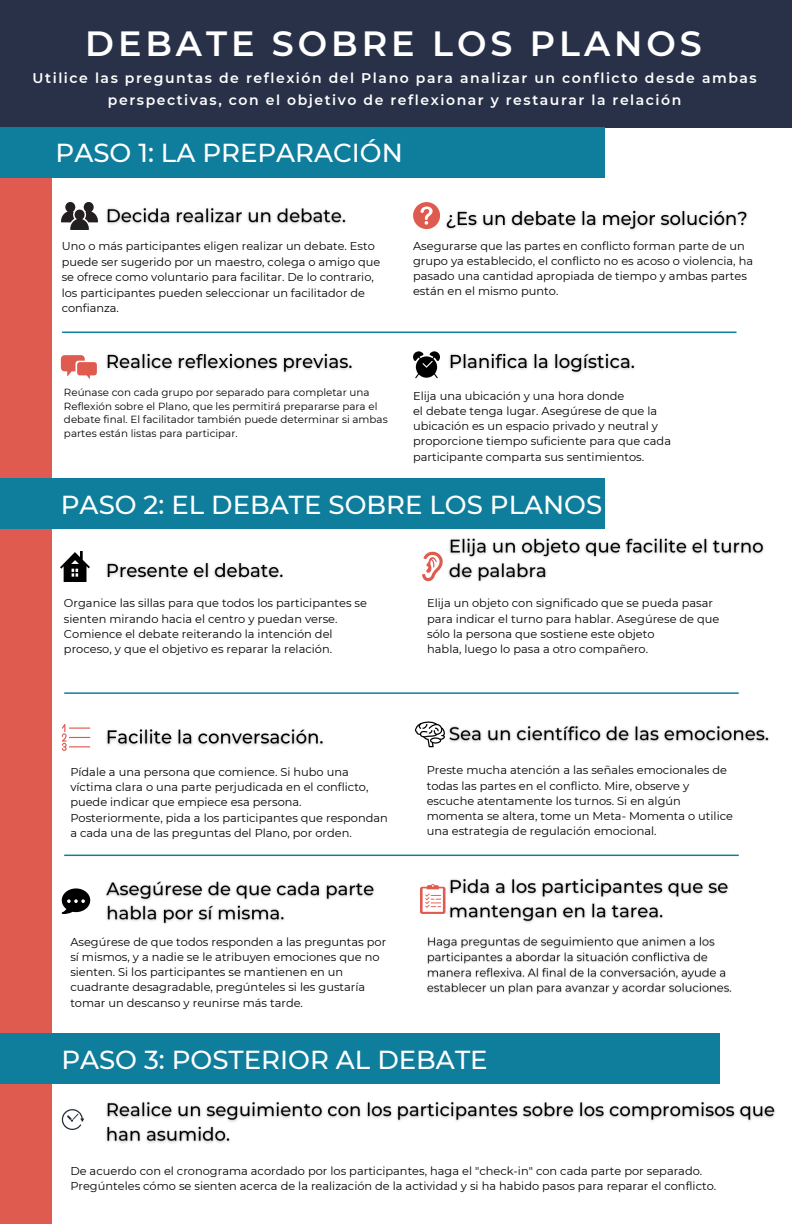
<style>
.page{position:relative;width:792px;height:1224px;background:#fff}
.page>*{position:absolute;margin:0;border:0;box-sizing:border-box;transform-origin:0 0}
.t1{font:600 35px "Montserrat";letter-spacing:.11em;color:#fff}
.t2{font:500 26px "Montserrat";color:#fff}
.t3{font:600 14px/22.2px "Montserrat";letter-spacing:.11em;color:#fff;text-align:center}
.t4{font:11.4px/15.6px "Montserrat";color:#000}
.t5{font:10.4px/13.8px "Montserrat";color:#000}
</style>
<div class="page">
<div style="left:0;top:0;width:792px;height:127px;background:#283147"></div>
<div style="left:0;top:144px;width:52px;height:1080px;background:#df5b4f"></div>
<div style="left:0;top:127px;width:604px;height:51px;background:#0f7e9c"></div>
<div style="left:0;top:478px;width:604px;height:51px;background:#0f7e9c"></div>
<div style="left:0;top:1033px;width:720px;height:51px;background:#0f7e9c"></div>
<div style="left:413px;top:202px;width:27px;height:27px;background:#df5b4f;border-radius:50%"></div>
<svg style="left:421px;top:207px;width:12px;height:18px"></svg>
<svg style="left:61px;top:355px;width:36px;height:24px"></svg>
<img style="left:62px;top:202px;width:36px;height:27px">
<svg style="left:413px;top:351px;width:27px;height:27px"></svg>
<img style="left:61px;top:551px;width:28px;height:30px">
<svg style="left:422px;top:551px;width:21px;height:30px"></svg>
<svg style="left:62px;top:724px;width:28px;height:27px"></svg>
<svg style="left:415px;top:721px;width:30px;height:26px"></svg>
<svg style="left:62px;top:888px;width:28px;height:26px"></svg>
<svg style="left:420px;top:884px;width:25px;height:30px"></svg>
<svg style="left:62px;top:1109px;width:22px;height:21px"></svg>
<hr style="left:63px;top:332px;width:673px;height:1px;background:#0f7e9c">
<hr style="left:65px;top:692px;width:673px;height:2px;background:#0f7e9c">
<hr style="left:65px;top:855px;width:673px;height:1px;background:#0f7e9c">
<img style="left:106px;top:207px;width:240px;height:17px">
<img style="left:446px;top:210px;width:302px;height:21px">
<img style="left:106px;top:353px;width:246px;height:20px">
<img style="left:449px;top:353px;width:186px;height:21px">
<img style="left:106px;top:563px;width:177px;height:16px">
<img style="left:448px;top:538px;width:316px;height:44px">
<img style="left:106px;top:729px;width:217px;height:17px">
<img style="left:449px;top:725px;width:320px;height:17px">
<img style="left:106px;top:881px;width:269px;height:43px">
<img style="left:445px;top:878px;width:284px;height:45px">
<img style="left:427px;top:936px;width:305px;height:59px">
<img style="left:106px;top:1101px;width:669px;height:42px">
<p class="t1" style="left:85px;top:22px;width:618px">DEBATE SOBRE LOS PLANOS</p>
<p class="t3" style="left:33px;top:67px;width:726px">Utilice las preguntas de reflexión del Plano para analizar un conflicto desde ambas perspectivas, con el objetivo de reflexionar y restaurar la relación</p>
<p class="t2" style="left:56px;top:137px;width:349px">PASO 1: LA PREPARACIÓN</p>
<p class="t4" style="left:62px;top:238px;width:315px">Uno o más participantes eligen realizar un debate. Esto</p>
<p class="t4" style="left:62px;top:254px;width:320px">puede ser sugerido por un maestro, colega o amigo que se ofrece como voluntario para facilitar. De lo contrario, los participantes pueden seleccionar un facilitador de confianza.</p>
<p class="t4" style="left:413px;top:238px;width:342px">Asegurarse que las partes en conflicto forman parte de un grupo ya establecido, el conflicto no es acoso o violencia, ha pasado una cantidad apropiada de tiempo y ambas partes están en el mismo punto.</p>
<p class="t5" style="left:64px;top:385px;width:325px">Reúnase con cada grupo por separado para completar una Reflexión sobre el Plano, que les permitirá prepararse para el debate final. El facilitador también puede determinar si ambas partes están listas para participar.</p>
<p class="t4" style="left:413px;top:388px;width:213px">Elija una ubicación y una hora donde</p>
<p class="t4" style="left:413px;top:403px;width:246px">el debate tenga lugar. Asegúrese de que la</p>
<p class="t4" style="left:413px;top:418px;width:247px">ubicación es un espacio privado y neutral y</p>
<p class="t4" style="left:413px;top:434px;width:260px">proporcione tiempo suficiente para que cada</p>
<p class="t4" style="left:413px;top:449px;width:233px">participante comparta sus sentimientos.</p>
<p class="t2" style="left:61px;top:489px;width:543px">PASO 2: EL DEBATE SOBRE LOS PLANOS</p>
<p class="t4" style="left:64px;top:596px;width:305px">Organice las sillas para que todos los participantes se</p>
<p class="t4" style="left:64px;top:611px;width:275px">sienten mirando hacia el centro y puedan verse.</p>
<p class="t4" style="left:64px;top:626px;width:270px">Comience el debate reiterando la intención del</p>
<p class="t4" style="left:64px;top:641px;width:270px">proceso, y que el objetivo es reparar la relación.</p>
<p class="t4" style="left:427px;top:596px;width:287px">Elija un objeto con significado que se pueda pasar</p>
<p class="t4" style="left:427px;top:611px;width:294px">para indicar el turno para hablar. Asegúrese de que</p>
<p class="t4" style="left:427px;top:626px;width:229px">sólo la persona que sostiene este objeto</p>
<p class="t4" style="left:427px;top:641px;width:222px">habla, luego lo pasa a otro compañero.</p>
<p class="t4" style="left:70px;top:764px;width:280px">Pídale a una persona que comience. Si hubo una</p>
<p class="t4" style="left:70px;top:779px;width:300px">víctima clara o una parte perjudicada en el conflicto,</p>
<p class="t4" style="left:70px;top:794px;width:233px">puede indicar que empiece esa persona.</p>
<p class="t4" style="left:70px;top:810px;width:319px">Posteriormente, pida a los participantes que respondan</p>
<p class="t4" style="left:70px;top:825px;width:283px">a cada una de las preguntas del Plano, por orden.</p>
<p class="t4" style="left:70px;top:934px;width:317px">Asegúrese de que todos responden a las preguntas por</p>
<p class="t4" style="left:70px;top:949px;width:311px">sí mismos, y a nadie se le atribuyen emociones que no</p>
<p class="t4" style="left:70px;top:964px;width:275px">sienten. Si los participantes se mantienen en un</p>
<p class="t4" style="left:70px;top:980px;width:296px">cuadrante desagradable, pregúnteles si les gustaría</p>
<p class="t4" style="left:70px;top:995px;width:234px">tomar un descanso y reunirse más tarde.</p>
<p class="t4" style="left:427px;top:763px;width:302px">Preste mucha atención a las señales emocionales de</p>
<p class="t4" style="left:427px;top:778px;width:264px">todas las partes en el conflicto. Mire, observe y</p>
<p class="t4" style="left:427px;top:793px;width:256px">escuche atentamente los turnos. Si en algún</p>
<p class="t4" style="left:427px;top:808px;width:308px">momenta se altera, tome un Meta- Momenta o utilice</p>
<p class="t4" style="left:427px;top:823px;width:231px">una estrategia de regulación emocional.</p>
<p class="t2" style="left:61px;top:1044px;width:428px">PASO 3: POSTERIOR AL DEBATE</p>
<p class="t4" style="left:70px;top:1163px;width:633px">De acuerdo con el cronograma acordado por los participantes, haga el "check-in" con cada parte por separado.</p>
<p class="t4" style="left:70px;top:1178px;width:647px">Pregúnteles cómo se sienten acerca de la realización de la actividad y si ha habido pasos para reparar el conflicto.</p>
</div>
